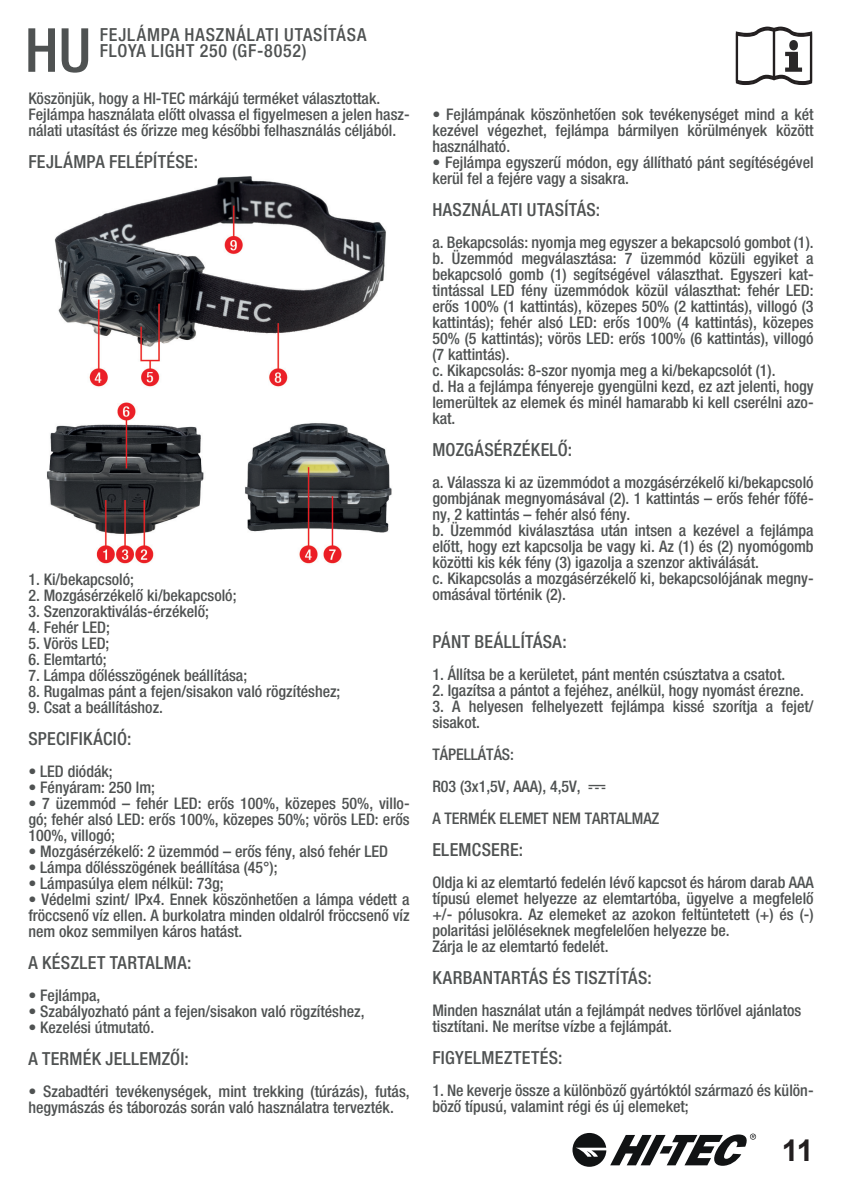
<style>
.page{position:relative;width:842px;height:1191px;background:#fff}
.page>*{position:absolute;margin:0;border:0;box-sizing:border-box;transform-origin:0 0}
.t1{font:500 condensed 60.8px "Helvetica Neue LT Com";color:#4f5252}
.t2{font:700 30px "Arial";color:#231f20}
.t3{font:500 condensed 18px "Helvetica Neue LT Com";letter-spacing:.025em;color:#4f5252}
.t4{font:500 condensed 18px/16px "Helvetica Neue LT Com";letter-spacing:.045em;color:#4f5252}
.t5{font:500 condensed 16px/16px "Helvetica Neue LT Com";color:#4f5252}
</style>
<div class="page">
<svg style="left:736px;top:27px;width:76px;height:58px"></svg>
<img style="left:47px;top:176px;width:345px;height:388px">
<svg style="left:572px;top:1133px;width:184px;height:33px"></svg>
<p class="t4" style="left:100px;top:27px;width:268px">FEJLÁMPA HASZNÁLATI UTASÍTÁSA<br>FLOYA LIGHT 250 (GF-8052)</p>
<h1 class="t1" style="left:25px;top:14px;width:68px">HU</h1>
<p class="t5" style="left:28px;top:90px;width:383px">Köszönjük, hogy a HI-TEC márkájú terméket választottak.<br>Fejlámpa használata előtt olvassa el figyelmesen a jelen hasz&shy;nálati utasítást és őrizze meg későbbi felhasználás céljából.</p>
<p class="t3" style="left:28px;top:151px;width:171px">FEJLÁMPA FELÉPÍTÉSE:</p>
<p class="t5" style="left:28px;top:571px;width:107px">1. Ki/bekapcsoló;</p>
<p class="t5" style="left:28px;top:587px;width:210px">2. Mozgásérzékelő ki/bekapcsoló;</p>
<p class="t5" style="left:28px;top:603px;width:182px">3. Szenzoraktiválás-érzékelő;</p>
<p class="t5" style="left:28px;top:619px;width:83px">4. Fehér LED;</p>
<p class="t5" style="left:28px;top:635px;width:83px">5. Vörös LED;</p>
<p class="t5" style="left:28px;top:651px;width:80px">6. Elemtartó;</p>
<p class="t5" style="left:28px;top:667px;width:220px">7. Lámpa dőlésszögének beállítása;</p>
<p class="t5" style="left:28px;top:683px;width:314px">8. Rugalmas pánt a fejen/sisakon való rögzítéshez;</p>
<p class="t5" style="left:28px;top:699px;width:136px">9. Csat a beállításhoz.</p>
<p class="t3" style="left:28px;top:728px;width:105px">SPECIFIKÁCIÓ:</p>
<p class="t5" style="left:28px;top:763px;width:86px">• LED diódák;</p>
<p class="t5" style="left:28px;top:779px;width:128px">• Fényáram: 250 lm;</p>
<p class="t5" style="left:28px;top:795px;width:383px;text-align:justify">• 7 üzemmód – fehér LED: erős 100%, közepes 50%, villo&shy;gó; fehér alsó LED: erős 100%, közepes 50%; vörös LED: erős 100%, villogó;</p>
<p class="t5" style="left:28px;top:843px;width:361px">• Mozgásérzékelő: 2 üzemmód – erős fény, alsó fehér LED</p>
<p class="t5" style="left:28px;top:859px;width:251px">• Lámpa dőlésszögének beállítása (45°);</p>
<p class="t5" style="left:28px;top:875px;width:197px">• Lámpasúlya elem nélkül: 73g;</p>
<p class="t5" style="left:28px;top:891px;width:383px;text-align:justify">• Védelmi szint/ IPx4. Ennek köszönhetően a lámpa védett a fröccsenő víz ellen. A burkolatra minden oldalról fröccsenő víz nem okoz semmilyen káros hatást.</p>
<p class="t3" style="left:28px;top:952px;width:165px">A KÉSZLET TARTALMA:</p>
<p class="t5" style="left:28px;top:987px;width:73px">• Fejlámpa,</p>
<p class="t5" style="left:28px;top:1003px;width:338px">• Szabályozható pánt a fejen/sisakon való rögzítéshez,</p>
<p class="t5" style="left:28px;top:1019px;width:127px">• Kezelési útmutató.</p>
<p class="t3" style="left:28px;top:1048px;width:162px">A TERMÉK JELLEMZŐI:</p>
<p class="t5" style="left:28px;top:1083px;width:383px">• Szabadtéri tevékenységek, mint trekking (túrázás), futás, hegymászás és táborozás során való használatra tervezték.</p>
<p class="t5" style="left:432px;top:106px;width:383px;text-align:justify">• Fejlámpának köszönhetően sok tevékenységet mind a két kezével végezhet, fejlámpa bármilyen körülmények között használható.</p>
<p class="t5" style="left:432px;top:154px;width:383px">• Fejlámpa egyszerű módon, egy állítható pánt segítéségével kerül fel a fejére vagy a sisakra.</p>
<p class="t3" style="left:432px;top:199px;width:169px">HASZNÁLATI UTASÍTÁS:</p>
<p class="t5" style="left:432px;top:234px;width:383px">a. Bekapcsolás: nyomja meg egyszer a bekapcsoló gombot (1). b. Üzemmód megválasztása: 7 üzemmód közüli egyiket a bekapcsoló gomb (1) segítségével választhat. Egyszeri kat&shy;tintással LED fény üzemmódok közül választhat: fehér LED: erős 100% (1 kattintás), közepes 50% (2 kattintás), villogó (3 kattintás); fehér alsó LED: erős 100% (4 kattintás), közepes 50% (5 kattintás); vörös LED: erős 100% (6 kattintás), villogó (7 kattintás).<br>c. Kikapcsolás: 8-szor nyomja meg a ki/bekapcsolót (1).<br>d. Ha a fejlámpa fényereje gyengülni kezd, ez azt jelenti, hogy lemerültek az elemek és minél hamarabb ki kell cserélni azo&shy;kat.</p>
<p class="t3" style="left:432px;top:439px;width:141px">MOZGÁSÉRZÉKELŐ:</p>
<p class="t5" style="left:432px;top:474px;width:383px">a. Válassza ki az üzemmódot a mozgásérzékelő ki/bekapcsoló gombjának megnyomásával (2). 1 kattintás – erős fehér főfé&shy;ny, 2 kattintás – fehér alsó fény.<br>b. Üzemmód kiválasztása után intsen a kezével a fejlámpa előtt, hogy ezt kapcsolja be vagy ki. Az (1) és (2) nyomógomb közötti kis kék fény (3) igazolja a szenzor aktiválását.<br>c. Kikapcsolás a mozgásérzékelő ki, bekapcsolójának megny&shy;omásával történik (2).</p>
<p class="t3" style="left:432px;top:631px;width:136px">PÁNT BEÁLLÍTÁSA:</p>
<p class="t5" style="left:432px;top:666px;width:354px">1. Állítsa be a kerületet, pánt mentén csúsztatva a csatot.</p>
<p class="t5" style="left:432px;top:682px;width:373px">2. Igazítsa a pántot a fejéhez, anélkül, hogy nyomást érezne.</p>
<p class="t5" style="left:432px;top:698px;width:383px">3. A helyesen felhelyezett fejlámpa kissé szorítja a fejet/ sisakot.</p>
<p class="t5" style="left:432px;top:738px;width:228px;line-height:32px">TÁPELLÁTÁS:<br>R03 (3x1,5V, AAA), 4,5V,<br>A TERMÉK ELEMET NEM TARTALMAZ</p>
<p class="t3" style="left:432px;top:839px;width:92px">ELEMCSERE:</p>
<p class="t5" style="left:432px;top:874px;width:383px">Oldja ki az elemtartó fedelén lévő kapcsot és három darab AAA típusú elemet helyezze az elemtartóba, ügyelve a megfelelő +/- pólusokra. Az elemeket az azokon feltüntetett (+) és (-) polaritási jelöléseknek megfelelően helyezze be.<br>Zárja le az elemtartó fedelét.</p>
<p class="t3" style="left:432px;top:967px;width:221px">KARBANTARTÁS ÉS TISZTÍTÁS:</p>
<p class="t5" style="left:432px;top:1002px;width:371px">Minden használat után a fejlámpát nedves törlővel ajánlatos tisztítani. Ne merítse vízbe a fejlámpát.</p>
<p class="t3" style="left:432px;top:1047px;width:132px">FIGYELMEZTETÉS:</p>
<p class="t5" style="left:432px;top:1082px;width:383px">1. Ne keverje össze a különböző gyártóktól származó és külön&shy;böző típusú, valamint régi és új elemeket;</p>
<h2 class="t2" style="left:782px;top:1129px;width:33px">11</h2>
</div>
